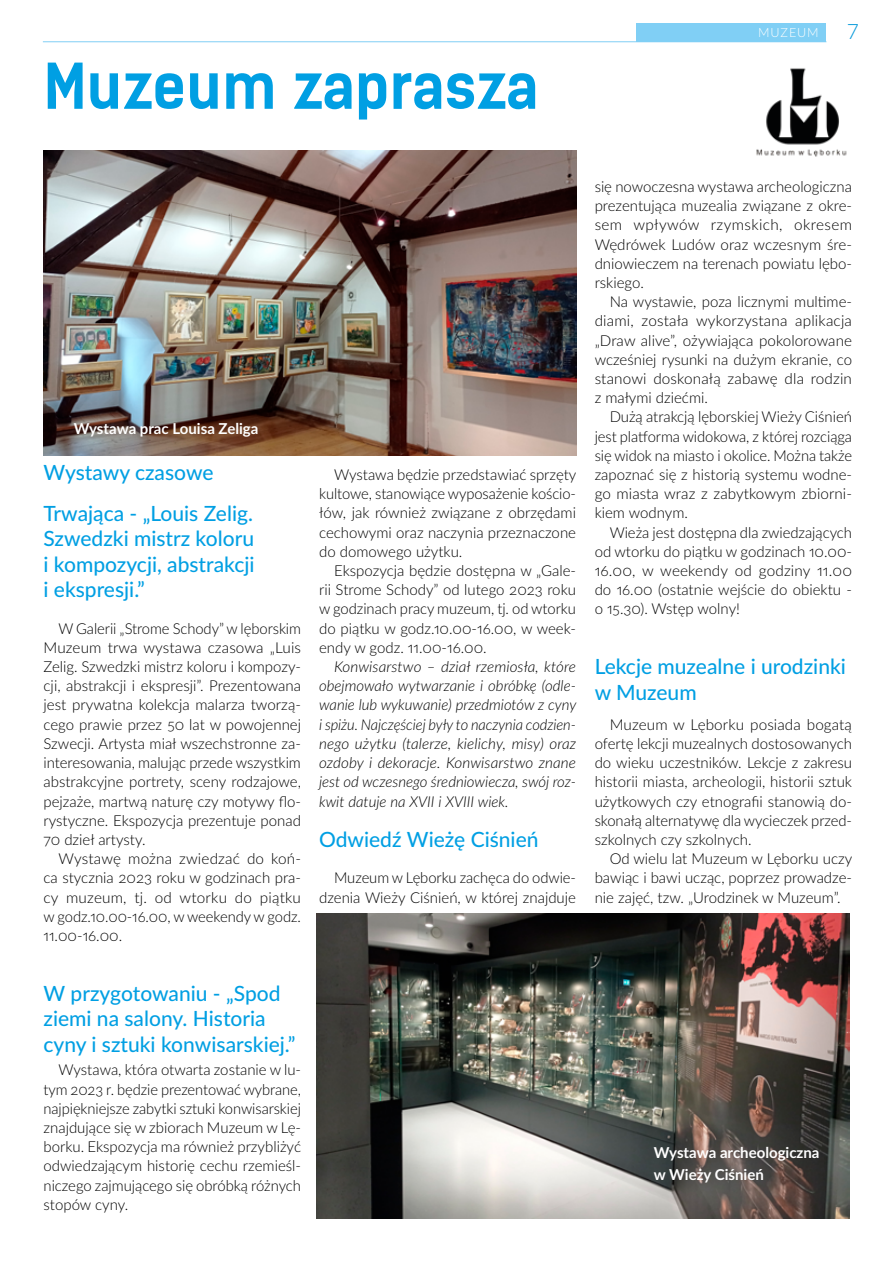
<style>
.page{position:relative;width:893px;height:1263px;background:#fff}
.page>*{position:absolute;margin:0;border:0;box-sizing:border-box;transform-origin:0 0}
.t1{font:700 60px "Kelson Sans";color:#009fe3}
.t2{font:500 21px/25.5px "Lato";color:#009fe3}
.t3{font:300 21px "Lato";color:#0097d9}
.t4{font:300 15px/19.2px "Lato";color:#000;text-align:justify}
.t5{font:italic 300 15px/19.2px "Lato";color:#000;text-align:justify}
.t6{font:700 15px/22.2px "Lato";color:#fff}
.t7{font:300 12.6px "Lato";letter-spacing:.07em;color:#fff}
</style>
<div class="page">
<div style="left:636px;top:23px;width:190px;height:19px;background:#80cff5"></div>
<hr style="left:43px;top:41px;width:783px;height:1px;background:#80cff5">
<img style="left:44px;top:151px;width:533px;height:304px">
<img style="left:316px;top:914px;width:533px;height:304px">
<img style="left:756px;top:68px;width:91px;height:89px">
<h1 class="t1" style="left:44px;top:50px;width:497px">Muzeum zaprasza</h1>
<p class="t7" style="left:758px;top:24px;width:62px">MUZEUM</p>
<h2 class="t3" style="left:847px;top:17px;width:14px">7</h2>
<p class="t6" style="left:74px;top:416px;width:186px">Wystawa prac Louisa Zeliga</p>
<h2 class="t2" style="left:44px;top:451px;width:211px;line-height:40.5px">Wystawy czasowe<br>Trwająca - „Louis Zelig.</h2>
<h2 class="t2" style="left:44px;top:525px;width:213px;text-align:justify">Szwedzki mistrz koloru i kompozycji, abstrakcji i ekspresji.”</h2>
<p class="t4" style="left:44px;top:618px;width:259px;text-indent:15px">W Galerii „Strome Schody” w lęborskim Muzeum trwa wystawa czasowa „Luis Zelig. Szwedzki mistrz koloru i kompozy&shy;cji, abstrakcji i ekspresji”. Prezentowana jest prywatna kolekcja malarza tworzą&shy;cego prawie przez 50 lat w powojennej Szwecji. Artysta miał wszechstronne za&shy;interesowania, malując przede wszystkim abstrakcyjne portrety, sceny rodzajowe, pejzaże, martwą naturę czy motywy flo&shy;rystyczne. Ekspozycja prezentuje ponad 70 dzieł artysty.</p>
<p class="t4" style="left:44px;top:848px;width:259px;text-indent:15px">Wystawę można zwiedzać do koń&shy;ca stycznia 2023 roku w godzinach pra&shy;cy muzeum, tj. od wtorku do piątku w godz.10.00-16.00, w weekendy w godz.<br>11.00-16.00.</p>
<p class="t4" style="left:319px;top:464px;width:259px;text-indent:15px">Wystawa będzie przedstawiać sprzęty kultowe, stanowiące wyposażenie kościo&shy;łów, jak również związane z obrzędami cechowymi oraz naczynia przeznaczone do domowego użytku.</p>
<p class="t4" style="left:319px;top:560px;width:258px;text-indent:15px">Ekspozycja będzie dostępna w „Gale&shy;rii Strome Schody” od lutego 2023 roku w godzinach pracy muzeum, tj. od wtorku do piątku w godz.10.00-16.00, w week&shy;endy w godz. 11.00-16.00.</p>
<p class="t5" style="left:319px;top:656px;width:259px;text-indent:15px">Konwisarstwo – dział rzemiosła, które obejmowało wytwarzanie i obróbkę (odle&shy;wanie lub wykuwanie) przedmiotów z cyny i spiżu. Najczęściej były to naczynia codzien&shy;nego użytku (talerze, kielichy, misy) oraz ozdoby i dekoracje. Konwisarstwo znane jest od wczesnego średniowiecza, swój roz&shy;kwit datuje na XVII i XVIII wiek.</p>
<h2 class="t2" style="left:319px;top:826px;width:221px">Odwiedź Wieżę Ciśnień</h2>
<p class="t4" style="left:319px;top:868px;width:258px;text-align:right">Muzeum w Lęborku zachęca do odwie&shy;dzenia Wieży Ciśnień, w której znajduje</p>
<h2 class="t2" style="left:44px;top:979px;width:253px">W przygotowaniu - „Spod ziemi na salony. Historia cyny i sztuki konwisarskiej.”</h2>
<p class="t4" style="left:44px;top:1060px;width:259px;text-indent:15px">Wystawa, która otwarta zostanie w lu&shy;tym 2023 r. będzie prezentować wybrane, najpiękniejsze zabytki sztuki konwisarskiej znajdujące się w zbiorach Muzeum w Lę&shy;borku. Ekspozycja ma również przybliżyć odwiedzającym historię cechu rzemieśl&shy;niczego zajmującego się obróbką różnych stopów cyny.</p>
<p class="t4" style="left:595px;top:176px;width:259px">się nowoczesna wystawa archeologiczna prezentująca muzealia związane z okre&shy;sem wpływów rzymskich, okresem Wędrówek Ludów oraz wczesnym śre&shy;dniowieczem na terenach powiatu lębo&shy;rskiego.</p>
<p class="t4" style="left:595px;top:292px;width:259px;text-indent:15px">Na wystawie, poza licznymi multime&shy;diami, została wykorzystana aplikacja „Draw alive”, ożywiająca pokolorowane wcześniej rysunki na dużym ekranie, co stanowi doskonałą zabawę dla rodzin z małymi dziećmi.</p>
<p class="t4" style="left:595px;top:407px;width:259px;text-indent:15px">Dużą atrakcją lęborskiej Wieży Ciśnień jest platforma widokowa, z której rozciąga się widok na miasto i okolice. Można także zapoznać się z historią systemu wodne&shy;go miasta wraz z zabytkowym zbiorni&shy;kiem wodnym.</p>
<p class="t4" style="left:595px;top:522px;width:259px;text-indent:15px">Wieża jest dostępna dla zwiedzających od wtorku do piątku w godzinach 10.00- 16.00, w weekendy od godziny 11.00 do 16.00 (ostatnie wejście do obiektu - o 15.30). Wstęp wolny!</p>
<h2 class="t2" style="left:595px;top:653px;width:253px">Lekcje muzealne i urodzinki w Muzeum</h2>
<p class="t4" style="left:595px;top:714px;width:259px;text-indent:15px">Muzeum w Lęborku posiada bogatą ofertę lekcji muzealnych dostosowanych do wieku uczestników. Lekcje z zakresu historii miasta, archeologii, historii sztuk użytkowych czy etnografii stanowią do&shy;skonałą alternatywę dla wycieczek przed&shy;szkolnych czy szkolnych.</p>
<p class="t4" style="left:595px;top:848px;width:259px;text-indent:15px">Od wielu lat Muzeum w Lęborku uczy bawiąc i bawi ucząc, poprzez prowadze&shy;nie zajęć, tzw. „Urodzinek w Muzeum”.</p>
<p class="t6" style="left:654px;top:1140px;width:167px">Wystawa archeologiczna w Wieży Ciśnień</p>
</div>
